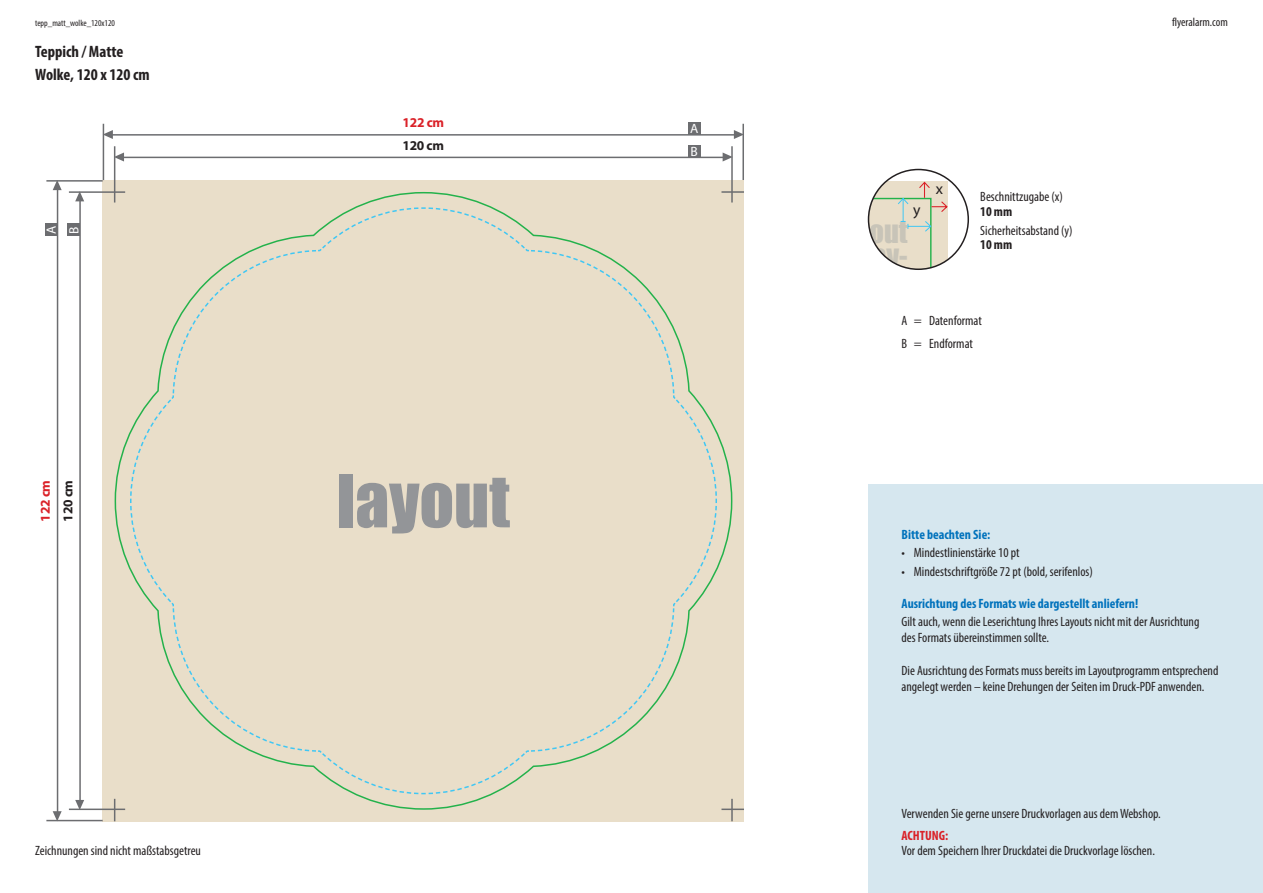
<style>
.page{position:relative;width:1263px;height:893px;background:#fff}
.page>*{position:absolute;margin:0;border:0;box-sizing:border-box;transform-origin:0 0}
.t1{font:67.5px "Impact";color:#939598}
.t2{font:28.5px "Impact";color:#c8c4b8}
.t3{font:700 condensed 16.5px "Myriad Pro";color:#231f20}
.t4{font:15.6px "Myriad Pro";color:#231f20}
.t5{font:condensed 13.5px/16.2px "Myriad Pro";color:#231f20}
.t6{font:700 condensed 13.5px "Myriad Pro";color:#0072bc}
.t7{font:700 13.5px "Myriad Pro";letter-spacing:-.02em;color:#da2128}
.t8{font:700 13.5px "Myriad Pro";letter-spacing:-.02em;color:#231f20}
.t9{font:700 condensed 13.5px "Myriad Pro";color:#231f20}
.t10{font:700 condensed 13.5px "Myriad Pro";color:#da2128}
.t11{font:13.5px "Myriad Pro";color:#fff}
.t12{font:condensed 12px "Myriad Pro";color:#231f20}
.t13{font:condensed 9px "Myriad Pro";color:#231f20}
</style>
<div class="page">
<div style="left:868px;top:484px;width:395px;height:409px;background:#d6e7ef"></div>
<svg style="left:868px;top:181px;width:80px;height:88px"></svg>
<div style="left:868px;top:169px;width:101px;height:101px;border:2px solid #231f20;border-radius:50%"></div>
<div style="left:103px;top:180px;width:641px;height:641px;background:#e9dec9"></div>
<svg style="left:114px;top:191px;width:619px;height:619px"></svg>
<hr style="left:103px;top:124px;width:1px;height:56px;background:#6c6d70">
<hr style="left:46px;top:180px;width:57px;height:2px;background:#6c6d70">
<hr style="left:114px;top:146px;width:1px;height:57px;background:#6c6d70">
<hr style="left:721px;top:191px;width:23px;height:2px;background:#6c6d70">
<hr style="left:46px;top:820px;width:57px;height:1px;background:#6c6d70">
<svg style="left:721px;top:809px;width:23px;height:1px"></svg>
<hr style="left:731px;top:799px;width:2px;height:22px;background:#6c6d70">
<svg style="left:114px;top:799px;width:1px;height:22px"></svg>
<hr style="left:69px;top:809px;width:56px;height:1px;background:#6c6d70">
<hr style="left:69px;top:191px;width:56px;height:2px;background:#6c6d70">
<hr style="left:731px;top:146px;width:2px;height:57px;background:#6c6d70">
<hr style="left:742px;top:124px;width:2px;height:56px;background:#6c6d70">
<div style="left:688px;top:122px;width:12px;height:13px;background:#6c6d70"></div>
<div style="left:45px;top:223px;width:13px;height:13px;background:#6c6d70"></div>
<div style="left:688px;top:145px;width:12px;height:13px;background:#6c6d70"></div>
<div style="left:67px;top:223px;width:13px;height:13px;background:#6c6d70"></div>
<hr style="left:112px;top:134px;width:623px;height:2px;background:#6c6d70">
<svg style="left:104px;top:130px;width:9px;height:9px"></svg>
<svg style="left:734px;top:130px;width:9px;height:9px"></svg>
<hr style="left:123px;top:157px;width:601px;height:1px;background:#6c6d70">
<svg style="left:115px;top:153px;width:9px;height:9px"></svg>
<svg style="left:723px;top:153px;width:10px;height:9px"></svg>
<hr style="left:79px;top:200px;width:2px;height:601px;background:#6c6d70">
<svg style="left:75px;top:800px;width:9px;height:9px"></svg>
<svg style="left:75px;top:191px;width:9px;height:10px"></svg>
<hr style="left:57px;top:189px;width:1px;height:623px;background:#6c6d70">
<svg style="left:53px;top:811px;width:9px;height:9px"></svg>
<svg style="left:53px;top:180px;width:9px;height:10px"></svg>
<p class="t13" style="left:35px;top:17px;width:81px">tepp_matt_wolke_120x120</p>
<p class="t3" style="left:35px;top:42px;width:90px">Teppich / Matte</p>
<p class="t3" style="left:35px;top:64px;width:116px">Wolke, 120 x 120 cm</p>
<p class="t11" style="left:43px;top:234px;width:10px;rotate:-90deg">A</p>
<p class="t11" style="left:66px;top:234px;width:9px;rotate:-90deg">B</p>
<p class="t7" style="left:37px;top:521px;width:43px;rotate:-90deg">122 cm</p>
<p class="t8" style="left:59px;top:521px;width:43px;rotate:-90deg">120 cm</p>
<p class="t5" style="left:35px;top:842px;width:167px">Zeichnungen sind nicht maßstabsgetreu</p>
<p class="t7" style="left:403px;top:114px;width:43px">122 cm</p>
<p class="t8" style="left:402px;top:136px;width:43px">120 cm</p>
<h1 class="t1" style="left:337px;top:448px;width:175px">layout</h1>
<p class="t11" style="left:690px;top:120px;width:10px">A</p>
<p class="t11" style="left:690px;top:143px;width:9px">B</p>
<p class="t4" style="left:913px;top:201px;width:9px">y</p>
<h2 class="t2" style="left:834px;top:210px;width:75px">layout</h2>
<p class="t4" style="left:936px;top:179px;width:9px">x</p>
<p class="t5" style="left:980px;top:189px;width:84px">Beschnittzugabe (x)</p>
<p class="t5" style="left:980px;top:222px;width:94px">Sicherheitsabstand (y)</p>
<p class="t9" style="left:980px;top:203px;width:34px">10 mm</p>
<p class="t9" style="left:980px;top:236px;width:34px">10 mm</p>
<p class="t5" style="left:901px;top:309px;width:82px;line-height:22.5px">A = Datenformat<br>B = Endformat</p>
<p class="t12" style="left:1172px;top:15px;width:57px">flyeralarm.com</p>
<p class="t6" style="left:901px;top:526px;width:90px">Bitte beachten Sie:</p>
<p class="t5" style="left:901px;top:544px;width:119px">• Mindestlinienstärke 10 pt</p>
<p class="t5" style="left:901px;top:563px;width:193px">• Mindestschriftgröße 72 pt (bold, serifenlos)</p>
<p class="t6" style="left:901px;top:595px;width:238px">Ausrichtung des Formats wie dargestellt anliefern!</p>
<p class="t5" style="left:901px;top:614px;width:299px">Gilt auch, wenn die Leserichtung Ihres Layouts nicht mit der Ausrichtung des Formats übereinstimmen sollte.</p>
<p class="t5" style="left:901px;top:662px;width:318px">Die Ausrichtung des Formats muss bereits im Layoutprogramm entsprechend angelegt werden – keine Drehungen der Seiten im Druck-PDF anwenden.</p>
<p class="t5" style="left:901px;top:806px;width:261px">Verwenden Sie gerne unsere Druckvorlagen aus dem Webshop.</p>
<p class="t10" style="left:901px;top:827px;width:48px">ACHTUNG:</p>
<p class="t5" style="left:901px;top:842px;width:255px">Vor dem Speichern Ihrer Druckdatei die Druckvorlage löschen.</p>
</div>
